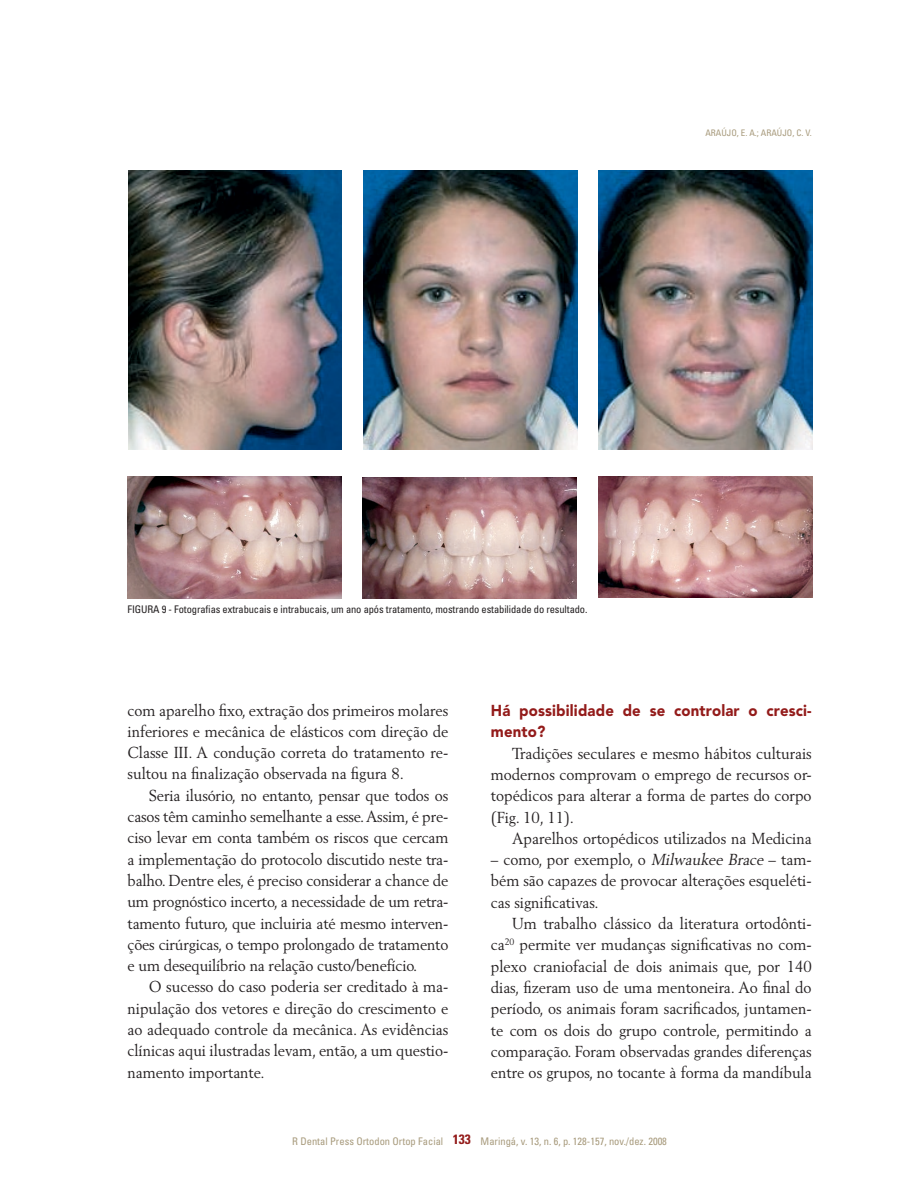
<style>
.page{position:relative;width:918px;height:1188px;background:#fff}
.page>*{position:absolute;margin:0;border:0;box-sizing:border-box;transform-origin:0 0}
.t1{font:15.75px/21.3px "Berling";color:#231f20;text-align:justify;scale:.95 1}
.t2{font:900 15.75px/21.3px "Avenir";letter-spacing:.01em;color:#931b1a;scale:.95 1}
.t3{font:condensed 10.5px "Univers";letter-spacing:-.01em;color:#231f20}
.t4{font:condensed 10.5px "Univers";color:#a89b7d}
.t5{font:condensed 9px "Univers";color:#a89b7d}
.s1{font-style:italic}
.s2{font-weight:700;font-size:13.5px;color:#931b1a}
</style>
<div class="page">
<img style="left:127px;top:477px;width:214px;height:121px">
<img style="left:599px;top:477px;width:214px;height:121px">
<img style="left:363px;top:477px;width:213px;height:121px">
<img style="left:364px;top:171px;width:214px;height:279px">
<img style="left:599px;top:171px;width:214px;height:279px">
<img style="left:129px;top:171px;width:212px;height:279px">
<p class="t5" style="left:705px;top:128px;width:108px">Araújo, E. A.; Araújo, C. V.</p>
<p class="t3" style="left:128px;top:602px;width:461px">FI GU RA 9 - Fotografias extrabucais e intrabucais, um ano após tratamento, mostrando estabilidade do resultado.</p>
<p class="t1" style="left:128px;top:699px;width:339px">com aparelho fixo, extração dos primeiros molares inferiores e mecânica de elásticos com direção de Classe III. A condução correta do tratamento re&shy;sultou na finalização observada na figura 8.</p>
<p class="t1" style="left:128px;top:784px;width:339px;text-indent:21px">Seria ilusório, no entanto, pensar que todos os casos têm caminho semelhante a esse. Assim, é pre&shy;ciso levar em conta também os riscos que cercam a implementação do protocolo discutido neste tra&shy;balho. Dentre eles, é preciso considerar a chance de um prognóstico incerto, a necessidade de um retra&shy;tamento futuro, que incluiria até mesmo interven&shy;ções cirúrgicas, o tempo prolongado de tratamento e um desequilíbrio na relação custo/benefício.</p>
<p class="t1" style="left:128px;top:976px;width:339px;text-indent:21px">O sucesso do caso poderia ser creditado à ma&shy;nipulação dos vetores e direção do crescimento e ao adequado controle da mecânica. As evidências clínicas aqui ilustradas levam, então, a um questio&shy;namento importante.</p>
<p class="t2" style="left:491px;top:700px;width:339px">Há possibilidade de se controlar o cresci&shy;mento?</p>
<p class="t1" style="left:491px;top:742px;width:339px;text-indent:21px">Tradições seculares e mesmo hábitos culturais modernos comprovam o emprego de recursos or&shy;topédicos para alterar a forma de partes do corpo (Fig. 10, 11).</p>
<p class="t1" style="left:512px;top:827px;width:317px">Aparelhos ortopédicos utilizados na Medicina</p>
<p class="t1" style="left:491px;top:849px;width:339px">– como, por exemplo, o <span class="s1">Milwaukee Brace</span> – tam&shy;bém são capazes de provocar alterações esqueléti&shy;cas significativas.</p>
<p class="t1" style="left:491px;top:913px;width:339px;text-indent:21px">Um trabalho clássico da literatura ortodônti&shy;ca<sup>20</sup> permite ver mudanças significativas no com&shy;plexo craniofacial de dois animais que, por 140 dias, fizeram uso de uma mentoneira. Ao final do período, os animais foram sacrificados, juntamen&shy;te com os dois do grupo controle, permitindo a comparação. Foram observadas grandes diferenças entre os grupos, no tocante à forma da mandíbula</p>
<p class="t4" style="left:292px;top:1134px;width:376px">R Dental Press Ortodon Ortop Facial <span class="s2">133</span> Maringá, v. 13, n. 6, p. 128-157, nov./dez. 2008</p>
</div>
